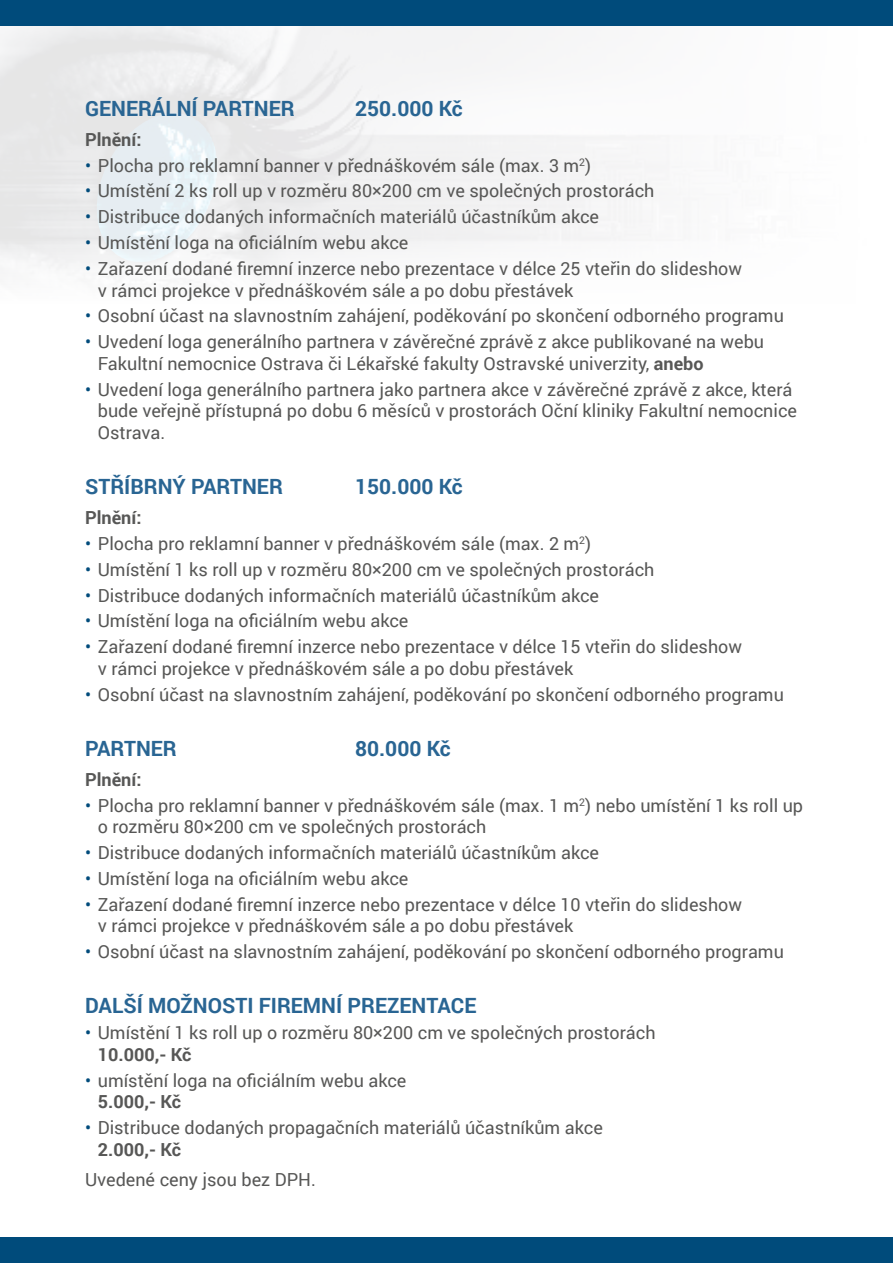
<style>
.page{position:relative;width:893px;height:1263px;background:#fff}
.page>*{position:absolute;margin:0;border:0;box-sizing:border-box;transform-origin:0 0}
.t1{font:700 21px "Roboto";color:#296593}
.t2{font:18px/21.6px "Roboto";color:#575756}
.t3{font:700 18px "Roboto";color:#575756}
.s1{color:#004b7b}
.s2{font-weight:700}
</style>
<div class="page">
<div style="left:0;top:0;width:893px;height:26px;background:#004b7b"></div>
<div style="left:0;top:1237px;width:893px;height:26px;background:#004b7b"></div>
<p class="t1" style="left:85px;top:93px;width:211px">GENERÁLNÍ PARTNER</p>
<p class="t1" style="left:355px;top:93px;width:109px">250.000 Kč</p>
<p class="t3" style="left:85px;top:127px;width:58px">Plnění:</p>
<p class="t2" style="left:85px;top:154px;width:508px"><span class="s1">•</span> Plocha pro reklamní banner v přednáškovém sále (max. 3 m<sup>2</sup>)</p>
<p class="t2" style="left:85px;top:179px;width:571px"><span class="s1">•</span> Umístění 2 ks roll up v rozměru 80×200 cm ve společných prostorách</p>
<p class="t2" style="left:85px;top:205px;width:516px"><span class="s1">•</span> Distribuce dodaných informačních materiálů účastníkům akce</p>
<p class="t2" style="left:85px;top:231px;width:325px"><span class="s1">•</span> Umístění loga na oficiálním webu akce</p>
<p class="t2" style="left:98px;top:257px;width:646px;text-indent:-13px"><span class="s1">•</span> Zařazení dodané firemní inzerce nebo prezentace v délce 25 vteřin do slideshow v rámci projekce v přednáškovém sále a po dobu přestávek</p>
<p class="t2" style="left:85px;top:304px;width:700px"><span class="s1">•</span> Osobní účast na slavnostním zahájení, poděkování po skončení odborného programu</p>
<p class="t2" style="left:98px;top:330px;width:668px;text-indent:-13px"><span class="s1">•</span> Uvedení loga generálního partnera v závěrečné zprávě z akce publikované na webu<br>Fakultní nemocnice Ostrava či Lékařské fakulty Ostravské univerzity, <span class="s2">anebo</span></p>
<p class="t2" style="left:98px;top:378px;width:701px;text-indent:-13px"><span class="s1">•</span> Uvedení loga generálního partnera jako partnera akce v závěrečné zprávě z akce, která bude veřejně přístupná po dobu 6 měsíců v prostorách Oční kliniky Fakultní nemocnice<br>Ostrava.</p>
<p class="t1" style="left:85px;top:472px;width:199px">STŘÍBRNÝ PARTNER</p>
<p class="t1" style="left:355px;top:472px;width:109px">150.000 Kč</p>
<p class="t3" style="left:85px;top:505px;width:58px">Plnění:</p>
<p class="t2" style="left:85px;top:532px;width:508px"><span class="s1">•</span> Plocha pro reklamní banner v přednáškovém sále (max. 2 m<sup>2</sup>)</p>
<p class="t2" style="left:85px;top:558px;width:571px"><span class="s1">•</span> Umístění 1 ks roll up v rozměru 80×200 cm ve společných prostorách</p>
<p class="t2" style="left:85px;top:584px;width:516px"><span class="s1">•</span> Distribuce dodaných informačních materiálů účastníkům akce</p>
<p class="t2" style="left:85px;top:609px;width:325px"><span class="s1">•</span> Umístění loga na oficiálním webu akce</p>
<p class="t2" style="left:98px;top:635px;width:646px;text-indent:-13px"><span class="s1">•</span> Zařazení dodané firemní inzerce nebo prezentace v délce 15 vteřin do slideshow v rámci projekce v přednáškovém sále a po dobu přestávek</p>
<p class="t2" style="left:85px;top:683px;width:700px"><span class="s1">•</span> Osobní účast na slavnostním zahájení, poděkování po skončení odborného programu</p>
<p class="t1" style="left:85px;top:733px;width:93px">PARTNER</p>
<p class="t1" style="left:355px;top:733px;width:97px">80.000 Kč</p>
<p class="t3" style="left:85px;top:767px;width:58px">Plnění:</p>
<p class="t2" style="left:98px;top:794px;width:707px;text-indent:-13px"><span class="s1">•</span> Plocha pro reklamní banner v přednáškovém sále (max. 1 m<sup>2</sup>) nebo umístění 1 ks roll up o rozměru 80×200 cm ve společných prostorách</p>
<p class="t2" style="left:85px;top:841px;width:516px"><span class="s1">•</span> Distribuce dodaných informačních materiálů účastníkům akce</p>
<p class="t2" style="left:85px;top:867px;width:325px"><span class="s1">•</span> Umístění loga na oficiálním webu akce</p>
<p class="t2" style="left:98px;top:893px;width:646px;text-indent:-13px"><span class="s1">•</span> Zařazení dodané firemní inzerce nebo prezentace v délce 10 vteřin do slideshow v rámci projekce v přednáškovém sále a po dobu přestávek</p>
<p class="t2" style="left:85px;top:940px;width:700px"><span class="s1">•</span> Osobní účast na slavnostním zahájení, poděkování po skončení odborného programu</p>
<p class="t1" style="left:85px;top:991px;width:393px">DALŠÍ MOŽNOSTI FIREMNÍ PREZENTACE</p>
<p class="t2" style="left:98px;top:1021px;width:559px;text-indent:-13px"><span class="s1">•</span> Umístění 1 ks roll up o rozměru 80×200 cm ve společných prostorách<br><span class="s2">10.000,- Kč</span></p>
<p class="t2" style="left:98px;top:1069px;width:310px;text-indent:-13px"><span class="s1">•</span> umístění loga na oficiálním webu akce<br><span class="s2">5.000,- Kč</span></p>
<p class="t2" style="left:98px;top:1116px;width:507px;text-indent:-13px"><span class="s1">•</span> Distribuce dodaných propagačních materiálů účastníkům akce<br><span class="s2">2.000,- Kč</span></p>
<p class="t2" style="left:85px;top:1168px;width:232px">Uvedené ceny jsou bez DPH.</p>
</div>
